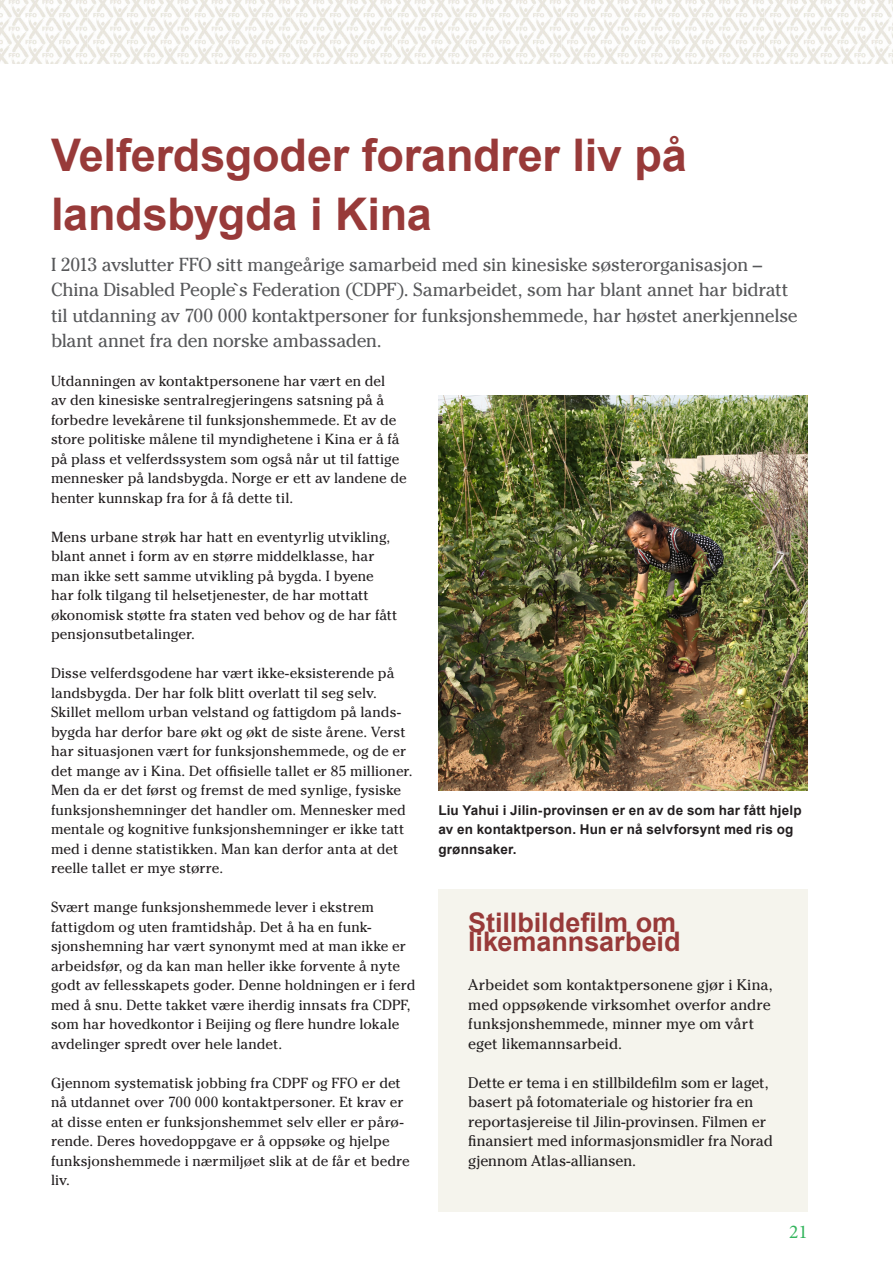
<style>
.page{position:relative;width:893px;height:1263px;background:#fff}
.page>*{position:absolute;margin:0;border:0;box-sizing:border-box;transform-origin:0 0}
.Tittel{font:700 45px/58.5px "Arial";letter-spacing:-.005em;color:#983a39}
.Tittel_2{font:700 27px/19.5px "Arial";color:#983a39}
.t1{font:19.5px "Minion Pro";color:#34b55d}
.Ingress{font:18.75px/25.5px "Cheltenham Std";letter-spacing:-.02em;color:#57585a}
.Brød{font:15.3px/19.5px "Cheltenham Std";letter-spacing:-.005em;color:#231f20}
.Brød-2{font:14.55px/19.5px "Cheltenham Std";color:#231f20}
.Bildetekst{font:700 13.5px/19.5px "Arial";letter-spacing:.01em;color:#231f20}
</style>
<div class="page">
<img style="left:0;top:0;width:893px;height:64px">
<img style="left:438px;top:395px;width:370px;height:396px">
<div style="left:438px;top:889px;width:370px;height:297px;background:#f5f4ed"></div>
<div style="left:438px;top:960px;width:370px;height:252px;background:#f5f4ed"></div>
<p class="Tittel" style="left:51px;top:127px;width:637px">Velferdsgoder forandrer liv på landsbygda i Kina</p>
<p class="Ingress" style="left:51px;top:251px;width:748px">I 2013 avslutter FFO sitt mangeårige samarbeid med sin kinesiske søsterorganisasjon – China Disabled People`s Federation (CDPF). Samarbeidet, som har blant annet har bidratt til utdanning av 700 000 kontaktpersoner for funksjonshemmede, har høstet anerkjennelse blant annet fra den norske ambassaden.</p>
<p class="Brød-2" style="left:51px;top:371px;width:357px">Utdanningen av kontaktpersonene har vært en del<br>av den kinesiske sentralregjeringens satsning på å forbedre levekårene til funksjonshemmede. Et av de store politiske målene til myndighetene i Kina er å få på plass et velferdssystem som også når ut til fattige mennesker på landsbygda. Norge er ett av landene de henter kunnskap fra for å få dette til.</p>
<p class="Brød-2" style="left:51px;top:527px;width:348px">Mens urbane strøk har hatt en eventyrlig utvikling, blant annet i form av en større middelklasse, har man ikke sett samme utvikling på bygda. I byene har folk tilgang til helsetjenester, de har mottatt økonomisk støtte fra staten ved behov og de har fått pensjonsutbetalinger.</p>
<p class="Brød-2" style="left:51px;top:663px;width:363px">Disse velferdsgodene har vært ikke-eksisterende på landsbygda. Der har folk blitt overlatt til seg selv.<br>Skillet mellom urban velstand og fattigdom på lands&shy;bygda har derfor bare økt og økt de siste årene. Verst har situasjonen vært for funksjonshemmede, og de er det mange av i Kina. Det offisielle tallet er 85 millioner.<br>Men da er det først og fremst de med synlige, fysiske funksjonshemninger det handler om. Mennesker med mentale og kognitive funksjonshemninger er ikke tatt med i denne statistikken. Man kan derfor anta at det reelle tallet er mye større.</p>
<p class="Brød-2" style="left:51px;top:897px;width:366px">Svært mange funksjonshemmede lever i ekstrem fattigdom og uten framtidshåp. Det å ha en funk&shy;sjonshemning har vært synonymt med at man ikke er arbeidsfør, og da kan man heller ikke forvente å nyte godt av fellesskapets goder. Denne holdningen er i ferd med å snu. Dette takket være iherdig innsats fra CDPF, som har hovedkontor i Beijing og flere hundre lokale avdelinger spredt over hele landet.</p>
<p class="Brød-2" style="left:51px;top:1073px;width:360px">Gjennom systematisk jobbing fra CDPF og FFO er det nå utdannet over 700 000 kontaktpersoner. Et krav er at disse enten er funksjonshemmet selv eller er pårø&shy;rende. Deres hovedoppgave er å oppsøke og hjelpe funksjonshemmede i nærmiljøet slik at de får et bedre liv.</p>
<p class="Bildetekst" style="left:438px;top:800px;width:365px">Liu Yahui i Jilin-provinsen er en av de som har fått hjelp av en kontaktperson. Hun er nå selvforsynt med ris og grønnsaker.</p>
<p class="Tittel_2" style="left:468px;top:913px;width:214px">Stillbildefilm om likemannsarbeid</p>
<p class="Brød" style="left:468px;top:975px;width:306px">Arbeidet som kontaktpersonene gjør i Kina, med oppsøkende virksomhet overfor andre funksjonshemmede, minner mye om vårt eget likemannsarbeid.</p>
<p class="Brød" style="left:468px;top:1073px;width:306px">Dette er tema i en stillbildefilm som er laget, basert på fotomateriale og historier fra en reportasjereise til Jilin-provinsen. Filmen er finansiert med informasjonsmidler fra Norad gjennom Atlas-alliansen.</p>
<h3 class="t1" style="left:789px;top:1219px;width:20px">21</h3>
</div>
